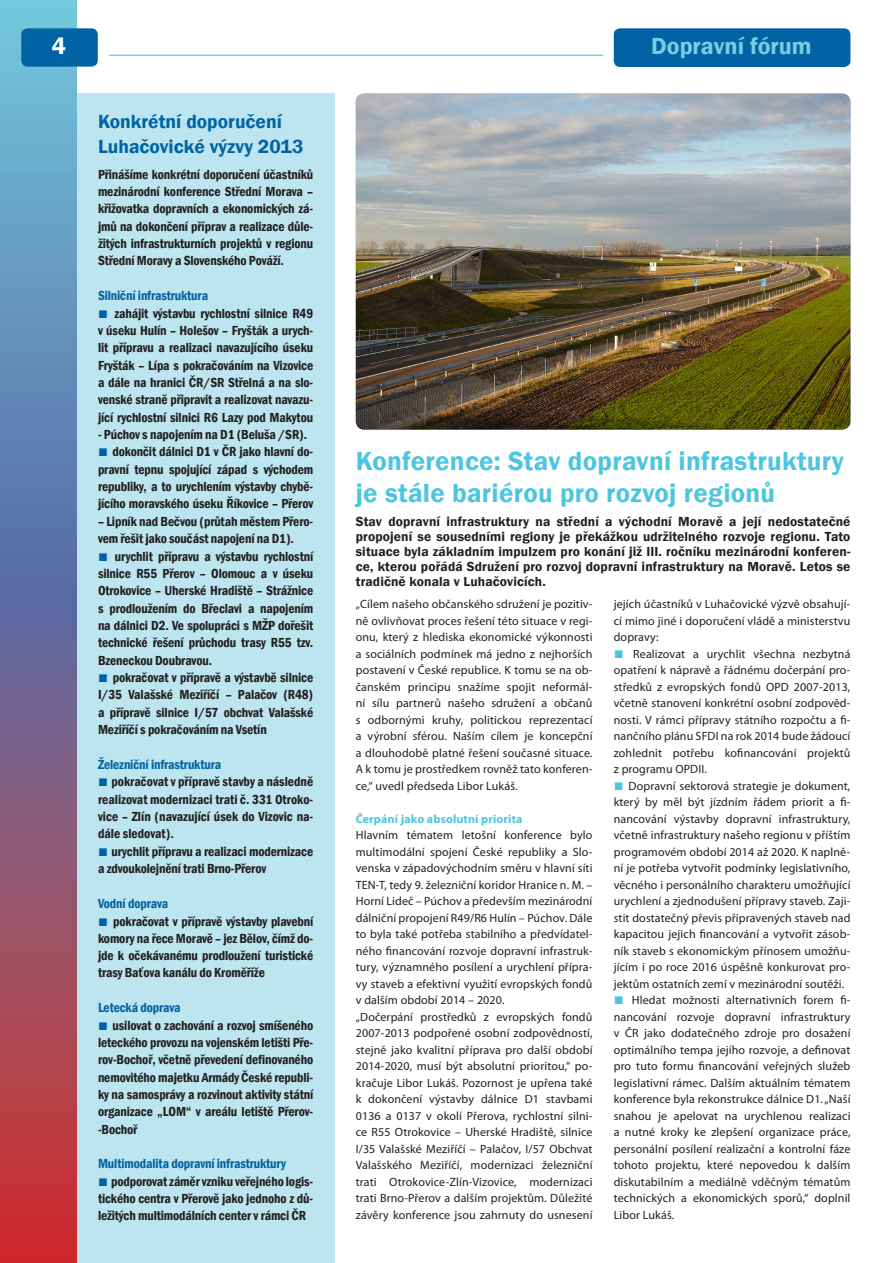
<style>
.page{position:relative;width:893px;height:1263px;background:#fff}
.page>*{position:absolute;margin:0;border:0;box-sizing:border-box;transform-origin:0 0}
.titulek_18_cerny{font:600 27px/32.4px "Franklin Gothic";letter-spacing:.01em;color:#4cc6e0}
.t1{font:600 24px "Franklin Gothic";color:#75cfe1}
.t2{font:600 24px "Franklin Gothic";color:#fff}
.titulek_cerny_14{font:600 19.5px/24.5px "Franklin Gothic";color:#0163a3}
.špaleta{font:600 condensed 13.5px/17.2px "Franklin Gothic";letter-spacing:-.01em;color:#231f20;text-align:justify}
.perex{font:600 13.5px/15px "Franklin Gothic";letter-spacing:.01em;color:#231f20;text-align:justify}
.špaleta-2{font:600 condensed 13.5px "Franklin Gothic";letter-spacing:-.01em;color:#0163a3}
.t3{font:12px/16.5px "Myriad Pro";letter-spacing:.01em;color:#231f20;text-align:justify}
.t4{font:700 12px "Myriad Pro";letter-spacing:.01em;color:#4cc6e0}
.s1{font-size:16.5px;color:#0163a3}
.s2{font-family:"Franklin Gothic";font-weight:600;font-stretch:condensed;font-size:16.5px;color:#4cc6e0}
</style>
<div class="page">
<svg style="left:0;top:0;width:77px;height:1263px;background:#806f8f"></svg>
<div style="left:21px;top:28px;width:77px;height:39px;background:#0163a3;border-radius:6px"></div>
<div style="left:614px;top:28px;width:236px;height:39px;background:#0163a3;border-radius:6px"></div>
<hr style="left:109px;top:55px;width:494px;height:1px;background:#75cfe1">
<div style="left:77px;top:94px;width:257px;height:1169px;background:#bce5ef"></div>
<img style="left:356px;top:94px;width:494px;height:336px">
<h2 class="t2" style="left:52px;top:31px;width:16px">4</h2>
<h2 class="t1" style="left:651px;top:31px;width:162px">Dopravní fórum</h2>
<p class="titulek_cerny_14" style="left:98px;top:110px;width:207px">Konkrétní doporučení<br>Luhačovické výzvy 2013</p>
<p class="špaleta" style="left:98px;top:165px;width:217px">Přinášíme konkrétní doporučení účastníků mezinárodní konference Střední Morava – křižovatka dopravních a ekonomických zá&shy;jmů na dokončení příprav a realizace důle&shy;žitých infrastrukturních projektů v regionu Střední Moravy a Slovenského Pováží.</p>
<p class="špaleta-2" style="left:98px;top:286px;width:112px">Silniční infrastruktura</p>
<p class="špaleta" style="left:98px;top:304px;width:217px"><span class="s1">■</span> zahájit výstavbu rychlostní silnice R49 v úseku Hulín – Holešov – Fryšták a urych&shy;lit přípravu a realizaci navazujícího úseku Fryšták – Lípa s pokračováním na Vizovice a dále na hranici ČR/SR Střelná a na slo&shy;venské straně připravit a realizovat navazu&shy;jící rychlostní silnici R6 Lazy pod Makytou</p>
<p class="špaleta" style="left:98px;top:425px;width:211px">- Púchov s napojením na D1 (Beluša /SR).</p>
<p class="špaleta" style="left:98px;top:443px;width:217px"><span class="s1">■</span> dokončit dálnici D1 v ČR jako hlavní do&shy;pravní tepnu spojující západ s východem republiky, a to urychlením výstavby chybě&shy;jícího moravského úseku Říkovice – Přerov</p>
<p class="špaleta" style="left:98px;top:512px;width:217px">– Lipník nad Bečvou (průtah městem Přero&shy;vem řešit jako součást napojení na D1).</p>
<p class="špaleta" style="left:98px;top:547px;width:217px"><span class="s1">■</span> urychlit přípravu a výstavbu rychlostní silnice R55 Přerov – Olomouc a v úseku Otrokovice – Uherské Hradiště – Strážnice s prodloužením do Břeclavi a napojením na dálnici D2. Ve spolupráci s MŽP dořešit technické řešení průchodu trasy R55 tzv.<br>Bzeneckou Doubravou.</p>
<p class="špaleta" style="left:98px;top:669px;width:217px"><span class="s1">■</span> pokračovat v přípravě a výstavbě silnice I/35 Valašské Meziříčí – Palačov (R48) a přípravě silnice I/57 obchvat Valašské Meziříčí s pokračováním na Vsetín</p>
<p class="špaleta-2" style="left:98px;top:755px;width:125px">Železniční infrastruktura</p>
<p class="špaleta" style="left:98px;top:773px;width:217px"><span class="s1">■</span> pokračovat v přípravě stavby a následně realizovat modernizaci trati č. 331 Otroko&shy;vice – Zlín (navazující úsek do Vizovic na&shy;dále sledovat).</p>
<p class="špaleta" style="left:98px;top:843px;width:217px"><span class="s1">■</span> urychlit přípravu a realizaci modernizace a zdvoukolejnění trati Brno-Přerov</p>
<p class="špaleta-2" style="left:98px;top:894px;width:72px">Vodní doprava</p>
<p class="špaleta" style="left:98px;top:912px;width:217px"><span class="s1">■</span> pokračovat v přípravě výstavby plavební komory na řece Moravě – jez Bělov, čímž do&shy;jde k očekávanému prodloužení turistické trasy Baťova kanálu do Kroměříže</p>
<p class="špaleta-2" style="left:98px;top:998px;width:84px">Letecká doprava</p>
<p class="špaleta" style="left:98px;top:1016px;width:217px"><span class="s1">■</span> usilovat o zachování a rozvoj smíšeného leteckého provozu na vojenském letišti Pře&shy;rov-Bochoř, včetně převedení definovaného nemovitého majetku Armády České republi&shy;ky na samosprávy a rozvinout aktivity státní organizace „LOM“ v areálu letiště Přerov--Bochoř</p>
<p class="špaleta-2" style="left:98px;top:1155px;width:189px">Multimodalita dopravní infrastruktury</p>
<p class="špaleta" style="left:98px;top:1172px;width:217px"><span class="s1">■</span> podporovat záměr vzniku veřejného logis&shy;tického centra v Přerově jako jednoho z dů&shy;ležitých multimodálních center v rámci ČR</p>
<p class="titulek_18_cerny" style="left:356px;top:445px;width:490px">Konference: Stav dopravní infrastruktury je stále bariérou pro rozvoj regionů</p>
<p class="perex" style="left:356px;top:514px;width:496px">Stav dopravní infrastruktury na střední a východní Moravě a její nedostatečné propojení se sousedními regiony je překážkou udržitelného rozvoje regionu. Tato situace byla základním impulzem pro konání již III. ročníku mezinárodní konferen&shy;ce, kterou pořádá Sdružení pro rozvoj dopravní infrastruktury na Moravě. Letos se tradičně konala v Luhačovicích.</p>
<p class="t3" style="left:356px;top:596px;width:238px">„Cílem našeho občanského sdružení je pozitiv&shy;ně ovlivňovat proces řešení této situace v regi&shy;onu, který z hlediska ekonomické výkonnosti a sociálních podmínek má jedno z nejhorších postavení v České republice. K tomu se na ob&shy;čanském principu snažíme spojit neformál&shy;ní sílu partnerů našeho sdružení a občanů s odbornými kruhy, politickou reprezentací a výrobní sférou. Naším cílem je koncepční a dlouhodobě platné řešení současné situace.<br>A k tomu je prostředkem rovněž tato konferen&shy;ce,“ uvedl předseda Libor Lukáš.</p>
<p class="t4" style="left:356px;top:811px;width:168px">Čerpání jako absolutní priorita</p>
<p class="t3" style="left:356px;top:827px;width:238px">Hlavním tématem letošní konference bylo multimodální spojení České republiky a Slo&shy;venska v západovýchodním směru v hlavní síti TEN-T, tedy 9. železniční koridor Hranice n. M. – Horní Lideč – Púchov a především mezinárodní dálniční propojení R49/R6 Hulín – Púchov. Dále to byla také potřeba stabilního a předvídatel&shy;ného financování rozvoje dopravní infrastruk&shy;tury, významného posílení a urychlení přípra&shy;vy staveb a efektivní využití evropských fondů v dalším období 2014 – 2020.</p>
<p class="t3" style="left:356px;top:1008px;width:238px">„Dočerpání prostředků z evropských fondů 2007-2013 podpořené osobní zodpovědností, stejně jako kvalitní příprava pro další období 2014-2020, musí být absolutní prioritou,“ po&shy;kračuje Libor Lukáš. Pozornost je upřena také k dokončení výstavby dálnice D1 stavbami 0136 a 0137 v okolí Přerova, rychlostní silni&shy;ce R55 Otrokovice – Uherské Hradiště, silnice I/35 Valašské Meziříčí – Palačov, I/57 Obchvat Valašského Meziříčí, modernizaci železniční trati Otrokovice-Zlín-Vizovice, modernizaci trati Brno-Přerov a dalším projektům. Důležité závěry konference jsou zahrnuty do usnesení</p>
<p class="t3" style="left:614px;top:596px;width:238px">jejích účastníků v Luhačovické výzvě obsahují&shy;cí mimo jiné i doporučení vládě a ministerstvu dopravy:</p>
<p class="t3" style="left:614px;top:645px;width:238px"><span class="s2">■</span> Realizovat a urychlit všechna nezbytná opatření k nápravě a řádnému dočerpání pro&shy;středků z evropských fondů OPD 2007-2013, včetně stanovení konkrétní osobní zodpověd&shy;nosti. V rámci přípravy státního rozpočtu a fi&shy;nančního plánu SFDI na rok 2014 bude žádoucí zohlednit potřebu kofinancování projektů z programu OPDII.</p>
<p class="t3" style="left:614px;top:777px;width:238px"><span class="s2">■</span> Dopravní sektorová strategie je dokument, který by měl být jízdním řádem priorit a fi&shy;nancování výstavby dopravní infrastruktury, včetně infrastruktury našeho regionu v příštím programovém období 2014 až 2020. K naplně&shy;ní je potřeba vytvořit podmínky legislativního, věcného i personálního charakteru umožňující urychlení a zjednodušení přípravy staveb. Zaji&shy;stit dostatečný převis připravených staveb nad kapacitou jejich financování a vytvořit zásob&shy;ník staveb s ekonomickým přínosem umožňu&shy;jícím i po roce 2016 úspěšně konkurovat pro&shy;jektům ostatních zemí v mezinárodní soutěži.</p>
<p class="t3" style="left:614px;top:992px;width:238px"><span class="s2">■</span> Hledat možnosti alternativních forem fi&shy;nancování rozvoje dopravní infrastruktury v ČR jako dodatečného zdroje pro dosažení optimálního tempa jejího rozvoje, a definovat pro tuto formu financování veřejných služeb legislativní rámec. Dalším aktuálním tématem konference byla rekonstrukce dálnice D1. „Naší snahou je apelovat na urychlenou realizaci a nutné kroky ke zlepšení organizace práce, personální posílení realizační a kontrolní fáze tohoto projektu, které nepovedou k dalším diskutabilním a mediálně vděčným tématům technických a ekonomických sporů,“ doplnil Libor Lukáš.</p>
</div>
